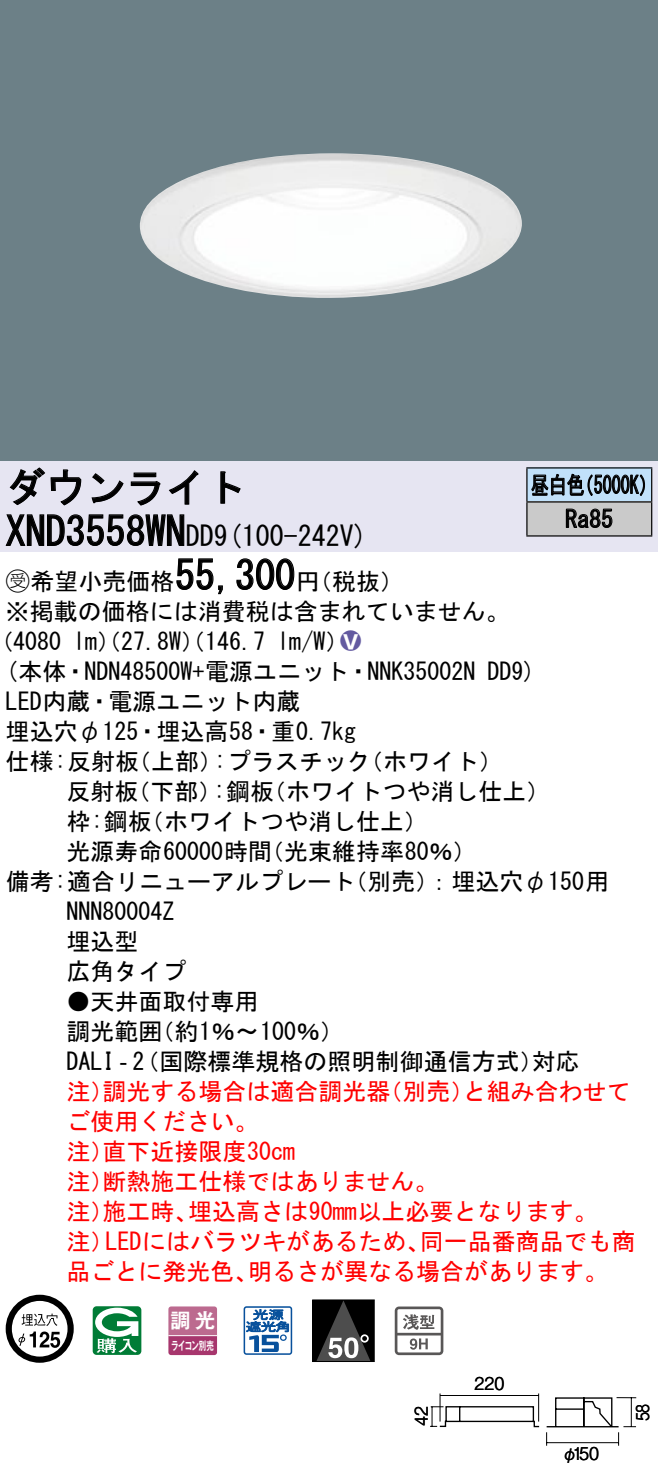
<style>
.page{position:relative;width:658px;height:1484px;background:#fff}
.page>*{position:absolute;margin:0;border:0;box-sizing:border-box;transform-origin:0 0}
.t1{font:40px "MS Gothic";color:#000}
.t2{font:28px "MS Gothic";color:#000}
.t3{font:24px/30px "MS Gothic";color:#000}
.t4{font:24px/30px "MS Gothic";color:#f00}
.t5{font:24px/34px "MS Gothic";color:#000;scale:.75 1}
.t6{font:24px "Ford Classification 1";color:#635aa0}
.t7{font:20px "Gothic MB101 Pro De Bold 90 pv RKSJ H";color:#fff}
.t8{font:17.6px "Gothic BBB Pro Medium 90 pv RKSJ H";color:#000;scale:.9 1}
.t9{font:17.6px "Gothic BBB Pro Medium 90 pv RKSJ H";color:#000;scale:.81 1}
.t10{font:11.6px "Gothic MB101 Pro De Bold 90 pv RKSJ H";letter-spacing:-.05em;color:#fff;scale:.65 1}
.s1{font-size:28px}
.s2{font-family:"Ford Classification 1"}
.s3{color:#fff}
</style>
<div class="page">
<div style="left:0;top:0;width:658px;height:462px;background:#6c8087"></div>
<img style="left:140px;top:153px;width:382px;height:145px">
<div style="left:0;top:462px;width:658px;height:90px;background:#e6e5f2"></div>
<svg style="left:9px;top:467px;width:73px;height:39px"></svg>
<svg style="left:91px;top:473px;width:33px;height:30px"></svg>
<svg style="left:130px;top:472px;width:30px;height:34px"></svg>
<svg style="left:168px;top:470px;width:30px;height:35px"></svg>
<svg style="left:220px;top:471px;width:21px;height:33px"></svg>
<svg style="left:5px;top:514px;width:180px;height:32px"></svg>
<svg style="left:176px;top:558px;width:47px;height:37px"></svg>
<svg style="left:236px;top:558px;width:59px;height:32px"></svg>
<svg style="left:6px;top:1295px;width:68px;height:68px"></svg>
<svg style="left:93px;top:1306px;width:48px;height:49px"></svg>
<svg style="left:168px;top:1306px;width:49px;height:49px;background:#b55984"></svg>
<hr style="left:168px;top:1335px;width:49px;height:1px;background:#fff">
<svg style="left:243px;top:1306px;width:49px;height:49px"></svg>
<div style="left:312px;top:1300px;width:62px;height:61px;background:#000"></div>
<svg style="left:317px;top:1301px;width:53px;height:59px"></svg>
<div style="left:312px;top:1299px;width:62px;height:63px;border:1px solid #000"></div>
<svg style="left:395px;top:1306px;width:48px;height:49px"></svg>
<div style="left:527px;top:468px;width:124px;height:34px;background:#c1e1fa"></div>
<div style="left:527px;top:502px;width:124px;height:34px;background:#cacaca"></div>
<hr style="left:526px;top:467px;width:126px;height:2px;background:#000">
<hr style="left:526px;top:468px;width:1px;height:33px;background:#000">
<hr style="left:651px;top:468px;width:1px;height:33px;background:#000">
<hr style="left:526px;top:501px;width:126px;height:2px;background:#000">
<hr style="left:526px;top:502px;width:1px;height:33px;background:#000">
<hr style="left:651px;top:502px;width:1px;height:33px;background:#000">
<hr style="left:526px;top:535px;width:126px;height:2px;background:#000">
<svg style="left:531px;top:473px;width:114px;height:23px"></svg>
<svg style="left:565px;top:508px;width:47px;height:20px"></svg>
<svg style="left:430px;top:1393px;width:206px;height:53px"></svg>
<h1 class="t1" style="left:6px;top:467px;width:242px">ダウンライト</h1>
<p class="t2" style="left:214px;top:522px;width:155px">(9 100-242 (V</p>
<h1 class="t1" style="left:6px;top:511px;width:210px">XND3558WN<span class="s1">DD</span></h1>
<h1 class="t1" style="left:175px;top:555px;width:121px">55,300</h1>
<p class="t3" style="left:6px;top:566px;width:505px"><span class="s2">B</span>希望小売価格<br>※掲載の価格には消費税は含まれていません。</p>
<p class="t6" style="left:340px;top:629px;width:22px">2<span class="s3">8</span></p>
<p class="t3" style="left:296px;top:566px;width:109px">（円税抜(</p>
<p class="t3" style="left:277px;top:626px;width:73px">l m (W/</p>
<p class="t3" style="left:-11px;top:626px;width:74px">（4080</p>
<p class="t3" style="left:73px;top:626px;width:193px">lm）（27.8 ）（W 146.7</p>
<p class="t5" style="left:565px;top:468px;width:65px;text-indent:-34px">昼白色<br>Ra85</p>
<p class="t5" style="left:575px;top:468px;width:109px">（5000 (K</p>
<p class="t3" style="left:6px;top:656px;width:471px">(本体・NDN48500 +W 電源ユニット・NNK35002N</p>
<p class="t3" style="left:6px;top:686px;width:296px">LED内蔵・電源ユニット内蔵</p>
<p class="t3" style="left:6px;top:716px;width:352px">埋込穴φ125・埋込高58・重0.7kg</p>
<p class="t3" style="left:359px;top:746px;width:145px">（ホワイト(</p>
<p class="t3" style="left:487px;top:656px;width:50px">DD (9</p>
<p class="t3" style="left:214px;top:746px;width:158px">:プラスチック</p>
<p class="t3" style="left:6px;top:746px;width:135px">仕様:反射板</p>
<p class="t3" style="left:127px;top:746px;width:97px">（上部）</p>
<p class="t3" style="left:66px;top:776px;width:73px">反射板</p>
<p class="t3" style="left:126px;top:776px;width:97px">（下部）</p>
<p class="t3" style="left:213px;top:776px;width:62px">:鋼板</p>
<p class="t3" style="left:262px;top:776px;width:289px">（ホワイトつや消し仕上(</p>
<p class="t3" style="left:66px;top:806px;width:87px">枠:鋼板</p>
<p class="t3" style="left:140px;top:806px;width:289px">（ホワイトつや消し仕上(</p>
<p class="t3" style="left:66px;top:836px;width:207px">光源寿命60000時間</p>
<p class="t3" style="left:260px;top:836px;width:218px">（光束維持率80％(</p>
<p class="t3" style="left:66px;top:866px;width:290px;text-indent:-61px">備考:適合リニューアルプレート<br>NNN80004Z<br>埋込型<br>広角タイプ</p>
<p class="t3" style="left:150px;top:986px;width:195px;text-indent:-84px">●天井面取付専用<br>（約1％〜100％(</p>
<p class="t3" style="left:343px;top:866px;width:267px">（別売：）埋込穴φ150用</p>
<p class="t3" style="left:66px;top:1016px;width:97px">調光範囲</p>
<p class="t3" style="left:66px;top:1046px;width:478px">DALI‐（2 国際標準規格の照明制御通信方式）</p>
<p class="t4" style="left:462px;top:1076px;width:169px">と組み合わせて</p>
<p class="t3" style="left:531px;top:1046px;width:49px">対応</p>
<p class="t4" style="left:102px;top:1076px;width:289px">調光する場合は適合調光器</p>
<p class="t4" style="left:378px;top:1076px;width:97px">（別売）</p>
<p class="t4" style="left:66px;top:1076px;width:49px">注）</p>
<p class="t4" style="left:66px;top:1106px;width:193px">ご使用ください。</p>
<p class="t4" style="left:102px;top:1136px;width:194px">直下近接限度30cm</p>
<p class="t4" style="left:102px;top:1136px;width:337px;text-indent:-36px">注）<br>断熱施工仕様ではありません。</p>
<p class="t4" style="left:66px;top:1166px;width:49px">注）</p>
<p class="t4" style="left:188px;top:1196px;width:411px">埋込高さは90mm以上必要となります。</p>
<p class="t4" style="left:102px;top:1196px;width:97px">施工時、</p>
<p class="t4" style="left:66px;top:1196px;width:49px">注）</p>
<p class="t4" style="left:66px;top:1226px;width:49px">注）</p>
<p class="t4" style="left:105px;top:1226px;width:326px">LEDにはバラツキがあるため、</p>
<p class="t4" style="left:420px;top:1226px;width:217px">同一品番商品でも商</p>
<p class="t4" style="left:66px;top:1256px;width:193px">品ごとに発光色、</p>
<p class="t4" style="left:248px;top:1256px;width:362px">明るさが異なる場合があります。</p>
<p class="t7" style="left:171px;top:1304px;width:46px">調光</p>
<p class="t10" style="left:171px;top:1335px;width:67px">ライコン別売</p>
<p class="t8" style="left:407px;top:1426px;width:24px;rotate:-90deg">42</p>
<p class="t8" style="left:474px;top:1369px;width:35px">220</p>
<p class="t8" style="left:572px;top:1440px;width:31px">150</p>
<p class="t8" style="left:561px;top:1440px;width:19px">φ</p>
<p class="t9" style="left:628px;top:1421px;width:23px;rotate:-90deg">58</p>
</div>
